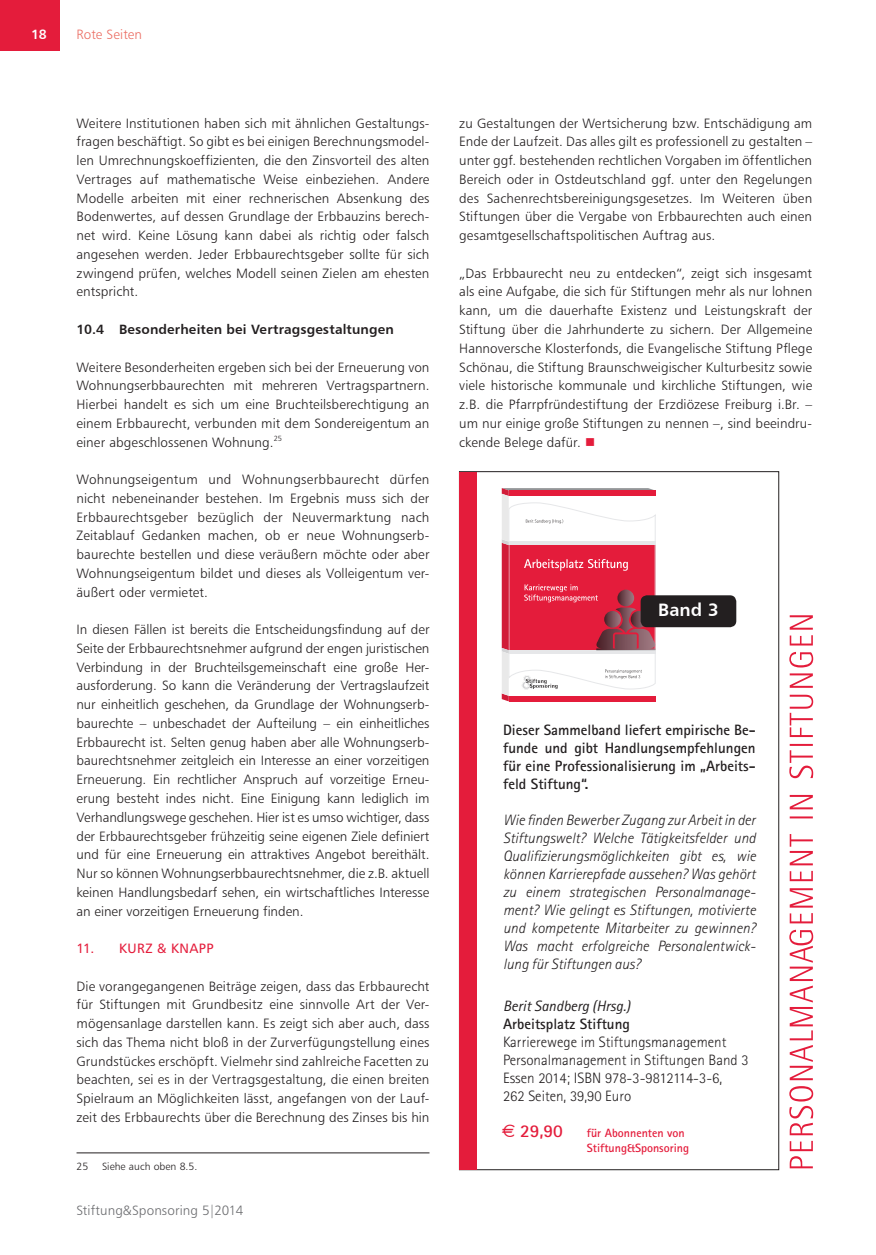
<style>
.page{position:relative;width:876px;height:1255px;background:#fff}
.page>*{position:absolute;margin:0;border:0;box-sizing:border-box;transform-origin:0 0}
.Marginalie_li{font:700 18px "Rotis Sans Serif";color:#e41c3b}
.Marginalie_li-2{font:18px "Humanist 777 BT Bold B";color:#fff}
.Marginalie_li-3{font:italic 300 15px/18px "Rotis Sans Serif";color:#231f20;text-align:justify}
.Marginalie_li-4{font:300 15px/18px "Rotis Sans Serif";color:#231f20}
.Marginalie_li-5{font:700 15px/18px "Rotis Sans Serif";color:#231f20;text-align:justify}
.RS_Inhalt_Fließtext{font:13.5px/18.8px "Humanist 777 BT Light B";letter-spacing:.005em;color:#231f20;text-align:justify}
.RS_Inhalt_Ebene2{font:13.5px "Humanist 777 BT Bold B";letter-spacing:.01em;color:#231f20}
.t1{font:13.5px "Humanist 777 BT Light B";letter-spacing:.005em;color:#6c6d70}
.RS_Inhalt_Ebene1{font:13.5px "Humanist 777 BT Roman B";letter-spacing:.03em;color:#e41c3b}
.t2{font:13.5px "Humanist 777 BT Light B";letter-spacing:.005em;color:#eb6e64}
.t3{font:13.5px "Humanist 777 BT Bold B";color:#fff}
.Marginalie_li-6{font:700 12px/14.4px "Rotis Sans Serif";color:#e41c3b}
.RS_Inhalt_Fußnote{font:10.5px "Humanist 777 BT Light B";color:#231f20}
.s1{color:#e41c3b}
.s2{font-weight:400;font-style:italic}
.s3{font-weight:700}
.s4{font-family:"Euro Sig";font-weight:400}
</style>
<div class="page">
<div style="left:0;top:0;width:60px;height:51px;background:#e41c3b"></div>
<hr style="left:77px;top:1152px;width:352px;height:1px;background:#231f20">
<svg style="left:459px;top:471px;width:320px;height:698px"></svg>
<svg style="left:789px;top:615px;width:24px;height:553px"></svg>
<svg style="left:502px;top:488px;width:154px;height:213px"></svg>
<div style="left:460px;top:472px;width:17px;height:697px;background:#e41c3b"></div>
<div style="left:641px;top:595px;width:95px;height:32px;background:#231f20;border-radius:6px"></div>
<p class="t3" style="left:31px;top:26px;width:17px">18</p>
<p class="t2" style="left:77px;top:26px;width:67px">Rote Seiten</p>
<p class="RS_Inhalt_Fließtext" style="left:77px;top:113px;width:354px">Weitere Institutionen haben sich mit ähnlichen Gestaltungs&shy;fragen beschäftigt. So gibt es bei einigen Berechnungsmodel&shy;len Umrechnungskoeffizienten, die den Zinsvorteil des alten Vertrages auf mathematische Weise einbeziehen. Andere Modelle arbeiten mit einer rechnerischen Absenkung des Bodenwertes, auf dessen Grundlage der Erbbauzins berech&shy;net wird. Keine Lösung kann dabei als richtig oder falsch angesehen werden. Jeder Erbbaurechtsgeber sollte für sich zwingend prüfen, welches Modell seinen Zielen am ehesten entspricht.</p>
<p class="RS_Inhalt_Ebene2" style="left:77px;top:321px;width:319px">10.4 Besonderheiten bei Vertragsgestaltungen</p>
<p class="RS_Inhalt_Fließtext" style="left:77px;top:357px;width:354px">Weitere Besonderheiten ergeben sich bei der Erneuerung von Wohnungserbbaurechten mit mehreren Vertragspartnern.<br>Hierbei handelt es sich um eine Bruchteilsberechtigung an einem Erbbaurecht, verbunden mit dem Sondereigentum an einer abgeschlossenen Wohnung.<sup>25</sup></p>
<p class="RS_Inhalt_Fließtext" style="left:77px;top:470px;width:354px">Wohnungseigentum und Wohnungserbbaurecht dürfen nicht nebeneinander bestehen. Im Ergebnis muss sich der Erbbaurechtsgeber bezüglich der Neuvermarktung nach Zeitablauf Gedanken machen, ob er neue Wohnungserb&shy;baurechte bestellen und diese veräußern möchte oder aber Wohnungseigentum bildet und dieses als Volleigentum ver&shy;äußert oder vermietet.</p>
<p class="RS_Inhalt_Fließtext" style="left:77px;top:620px;width:354px">In diesen Fällen ist bereits die Entscheidungsfindung auf der Seite der Erbbaurechtsnehmer aufgrund der engen juristischen Verbindung in der Bruchteilsgemeinschaft eine große Her&shy;ausforderung. So kann die Veränderung der Vertragslaufzeit nur einheitlich geschehen, da Grundlage der Wohnungserb&shy;baurechte – unbeschadet der Aufteilung – ein einheitliches Erbbaurecht ist. Selten genug haben aber alle Wohnungserb&shy;baurechtsnehmer zeitgleich ein Interesse an einer vorzeitigen Erneuerung. Ein rechtlicher Anspruch auf vorzeitige Erneu&shy;erung besteht indes nicht. Eine Einigung kann lediglich im Verhandlungswege geschehen. Hier ist es umso wichtiger, dass der Erbbaurechtsgeber frühzeitig seine eigenen Ziele definiert und für eine Erneuerung ein attraktives Angebot bereithält.<br>Nur so können Wohnungserbbaurechtsnehmer, die z.B. aktuell keinen Handlungsbedarf sehen, ein wirtschaftliches Interesse an einer vorzeitigen Erneuerung finden.</p>
<p class="RS_Inhalt_Ebene1" style="left:77px;top:939px;width:139px">11. KURZ &amp; KNAPP</p>
<p class="RS_Inhalt_Fließtext" style="left:77px;top:976px;width:354px">Die vorangegangenen Beiträge zeigen, dass das Erbbaurecht für Stiftungen mit Grundbesitz eine sinnvolle Art der Ver&shy;mögensanlage darstellen kann. Es zeigt sich aber auch, dass sich das Thema nicht bloß in der Zurverfügungstellung eines Grundstückes erschöpft. Vielmehr sind zahlreiche Facetten zu beachten, sei es in der Vertragsgestaltung, die einen breiten Spielraum an Möglichkeiten lässt, angefangen von der Lauf&shy;zeit des Erbbaurechts über die Berechnung des Zinses bis hin</p>
<p class="RS_Inhalt_Fußnote" style="left:77px;top:1159px;width:13px">25</p>
<p class="RS_Inhalt_Fußnote" style="left:102px;top:1159px;width:97px">Siehe auch oben 8.5.</p>
<p class="t1" style="left:77px;top:1202px;width:168px">Stiftung&amp;Sponsoring 5|2014</p>
<p class="RS_Inhalt_Fließtext" style="left:459px;top:113px;width:354px">zu Gestaltungen der Wertsicherung bzw. Entschädigung am Ende der Laufzeit. Das alles gilt es professionell zu gestalten – unter ggf. bestehenden rechtlichen Vorgaben im öffentlichen Bereich oder in Ostdeutschland ggf. unter den Regelungen des Sachenrechtsbereinigungsgesetzes. Im Weiteren üben Stiftungen über die Vergabe von Erbbaurechten auch einen gesamtgesellschaftspolitischen Auftrag aus.</p>
<p class="RS_Inhalt_Fließtext" style="left:459px;top:263px;width:354px">„Das Erbbaurecht neu zu entdecken“, zeigt sich insgesamt als eine Aufgabe, die sich für Stiftungen mehr als nur lohnen kann, um die dauerhafte Existenz und Leistungskraft der Stiftung über die Jahrhunderte zu sichern. Der Allgemeine Hannoversche Klosterfonds, die Evangelische Stiftung Pflege Schönau, die Stiftung Braunschweigischer Kulturbesitz sowie viele historische kommunale und kirchliche Stiftungen, wie z.B. die Pfarrpfründestiftung der Erzdiözese Freiburg i.Br. – um nur einige große Stiftungen zu nennen –, sind beeindru&shy;ckende Belege dafür. <span class="s1">■</span></p>
<p class="Marginalie_li-2" style="left:658px;top:598px;width:62px">Band 3</p>
<p class="Marginalie_li-5" style="left:503px;top:720px;width:254px">Dieser Sammelband liefert empirische Be&shy;funde und gibt Handlungsempfehlungen für eine Professionalisierung im „Arbeits&shy;feld Stiftung“.</p>
<p class="Marginalie_li-3" style="left:503px;top:811px;width:254px">Wie finden Bewerber Zugang zur Arbeit in der Stiftungswelt? Welche Tätigkeitsfelder und Qualifizierungsmöglichkeiten gibt es, wie können Karrierepfade aussehen? Was gehört zu einem strategischen Personalmanage&shy;ment? Wie gelingt es Stiftungen, motivierte und kompetente Mitarbeiter zu gewinnen?<br>Was macht erfolgreiche Personalentwick&shy;lung für Stiftungen aus?</p>
<p class="Marginalie_li-4" style="left:503px;top:997px;width:225px"><span class="s2">Berit Sandberg (Hrsg.)<br></span><span class="s3">Arbeitsplatz Stiftung<br></span>Karrierewege im Stiftungsmanagement</p>
<p class="Marginalie_li-4" style="left:503px;top:1051px;width:247px">Personalmanagement in Stiftungen Band 3</p>
<p class="Marginalie_li-4" style="left:503px;top:1069px;width:221px">Essen 2014; ISBN 978-3-9812114-3-6,<br>262 Seiten, 39,90 Euro</p>
<p class="Marginalie_li" style="left:502px;top:1119px;width:63px"><span class="s4">e</span> 29,90</p>
<p class="Marginalie_li-6" style="left:587px;top:1125px;width:104px">für Abonnenten von<br>Stiftung&amp;Sponsoring</p>
</div>
